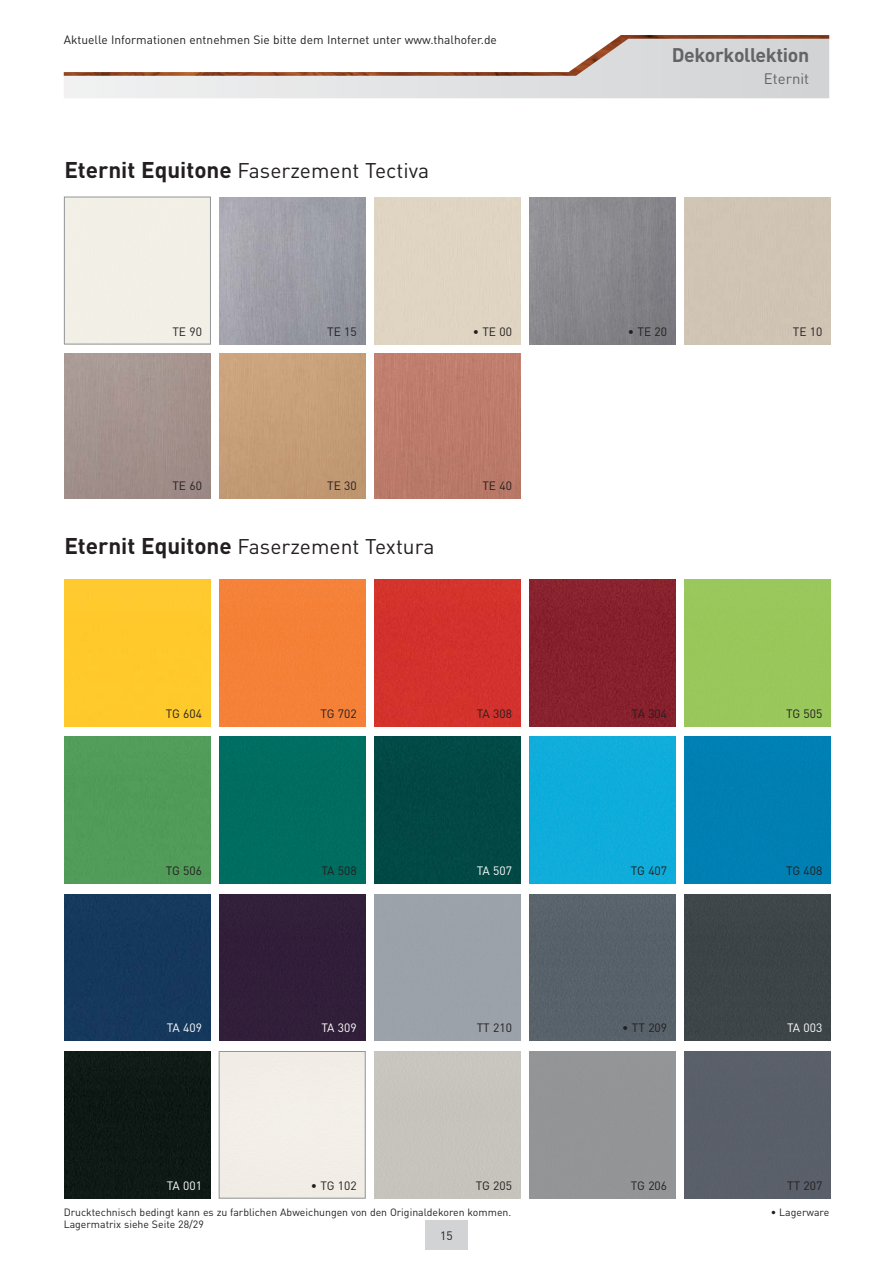
<style>
.page{position:relative;width:893px;height:1263px;background:#fff}
.page>*{position:absolute;margin:0;border:0;box-sizing:border-box;transform-origin:0 0}
.t1{font:21px "DIN Pro";color:#231f20}
.t2{font:700 19.5px "DIN Pro";letter-spacing:-.02em;color:#636466}
.t3{font:15px "DIN Pro";color:#636466}
.t4{font:12px "DIN Pro";color:#231f20}
.t5{font:12px "DIN Pro";color:#fff}
.t6{font:10.5px "DIN Pro";color:#231f20}
.s1{font-weight:700;font-size:22.5px}
</style>
<div class="page">
<div style="left:425px;top:1220px;width:43px;height:30px;background:#d1d3d4"></div>
<svg style="left:64px;top:76px;width:765px;height:22px;background:#e1e2e3"></svg>
<img style="left:64px;top:35px;width:765px;height:41px">
<div style="left:64px;top:197px;width:147px;height:147px;border:1px solid #939598"></div>
<div style="left:64px;top:580px;width:146px;height:146px;background:#ffc92c"></div>
<div style="left:64px;top:737px;width:146px;height:146px;background:#519c59"></div>
<div style="left:64px;top:894px;width:146px;height:147px;background:#15385d"></div>
<div style="left:64px;top:1051px;width:146px;height:147px;background:#0e1915"></div>
<img style="left:530px;top:197px;width:146px;height:147px">
<div style="left:530px;top:580px;width:146px;height:146px;background:#87212e"></div>
<div style="left:530px;top:737px;width:146px;height:146px;background:#0faddb"></div>
<div style="left:530px;top:894px;width:146px;height:147px;background:#57626a"></div>
<img style="left:219px;top:197px;width:146px;height:147px">
<div style="left:219px;top:580px;width:146px;height:146px;background:#f58037"></div>
<div style="left:219px;top:737px;width:146px;height:146px;background:#006d60"></div>
<div style="left:219px;top:894px;width:146px;height:147px;background:#311e39"></div>
<div style="left:219px;top:1051px;width:146px;height:147px;border:1px solid #939598"></div>
<div style="left:685px;top:580px;width:146px;height:146px;background:#99c75b"></div>
<div style="left:685px;top:737px;width:146px;height:146px;background:#007fb3"></div>
<div style="left:685px;top:894px;width:146px;height:147px;background:#3d4548"></div>
<div style="left:685px;top:1051px;width:146px;height:147px;background:#5a5f69"></div>
<div style="left:374px;top:580px;width:146px;height:146px;background:#d3322d"></div>
<div style="left:374px;top:737px;width:146px;height:146px;background:#024845"></div>
<img style="left:64px;top:354px;width:146px;height:145px">
<div style="left:219px;top:354px;width:146px;height:145px;background:#c59e77"></div>
<div style="left:374px;top:354px;width:146px;height:145px;background:#bd7b6b"></div>
<p class="t4" style="left:64px;top:36px;width:435px">Aktuelle Informationen entnehmen Sie bitte dem Internet unter www.thalhofer.de</p>
<h2 class="t2" style="left:672px;top:48px;width:139px">Dekorkollektion</h2>
<p class="t3" style="left:764px;top:74px;width:47px">Eternit</p>
<h1 class="t1" style="left:64px;top:163px;width:366px"><span class="s1">Eternit Equitone</span> Faserzement Tectiva</h1>
<p class="t4" style="left:172px;top:327px;width:31px">TE 90</p>
<p class="t4" style="left:327px;top:327px;width:31px">TE 15</p>
<p class="t4" style="left:473px;top:327px;width:41px">• TE 00</p>
<p class="t4" style="left:628px;top:327px;width:41px">• TE 20</p>
<p class="t4" style="left:793px;top:327px;width:31px">TE 10</p>
<p class="t4" style="left:172px;top:482px;width:31px">TE 60</p>
<p class="t4" style="left:327px;top:482px;width:31px">TE 30</p>
<p class="t4" style="left:482px;top:482px;width:31px">TE 40</p>
<h1 class="t1" style="left:64px;top:539px;width:372px"><span class="s1">Eternit Equitone</span> Faserzement Textura</h1>
<p class="t4" style="left:166px;top:709px;width:38px">TG 604</p>
<p class="t4" style="left:320px;top:709px;width:38px">TG 702</p>
<p class="t4" style="left:477px;top:709px;width:37px">TA 308</p>
<p class="t4" style="left:632px;top:709px;width:37px">TA 304</p>
<p class="t4" style="left:786px;top:709px;width:38px">TG 505</p>
<p class="t4" style="left:166px;top:866px;width:38px">TG 506</p>
<p class="t4" style="left:321px;top:866px;width:37px">TA 508</p>
<p class="t5" style="left:477px;top:866px;width:37px">TA 507</p>
<p class="t4" style="left:631px;top:866px;width:38px">TG 407</p>
<p class="t4" style="left:786px;top:866px;width:38px">TG 408</p>
<p class="t5" style="left:167px;top:1024px;width:37px">TA 409</p>
<p class="t5" style="left:321px;top:1024px;width:37px">TA 309</p>
<p class="t4" style="left:477px;top:1024px;width:37px">TT 210</p>
<p class="t4" style="left:622px;top:1024px;width:46px">• TT 209</p>
<p class="t5" style="left:787px;top:1024px;width:37px">TA 003</p>
<p class="t5" style="left:167px;top:1181px;width:37px">TA 001</p>
<p class="t4" style="left:311px;top:1181px;width:47px">• TG 102</p>
<p class="t4" style="left:476px;top:1181px;width:38px">TG 205</p>
<p class="t4" style="left:631px;top:1181px;width:38px">TG 206</p>
<p class="t4" style="left:787px;top:1181px;width:37px">TT 207</p>
<p class="t6" style="left:64px;top:1208px;width:449px">Drucktechnisch bedingt kann es zu farblichen Abweichungen von den Originaldekoren kommen.</p>
<p class="t6" style="left:771px;top:1208px;width:60px">• Lagerware</p>
<p class="t6" style="left:64px;top:1220px;width:142px">Lagermatrix siehe Seite 28/29</p>
<p class="t4" style="left:440px;top:1232px;width:14px">15</p>
</div>
